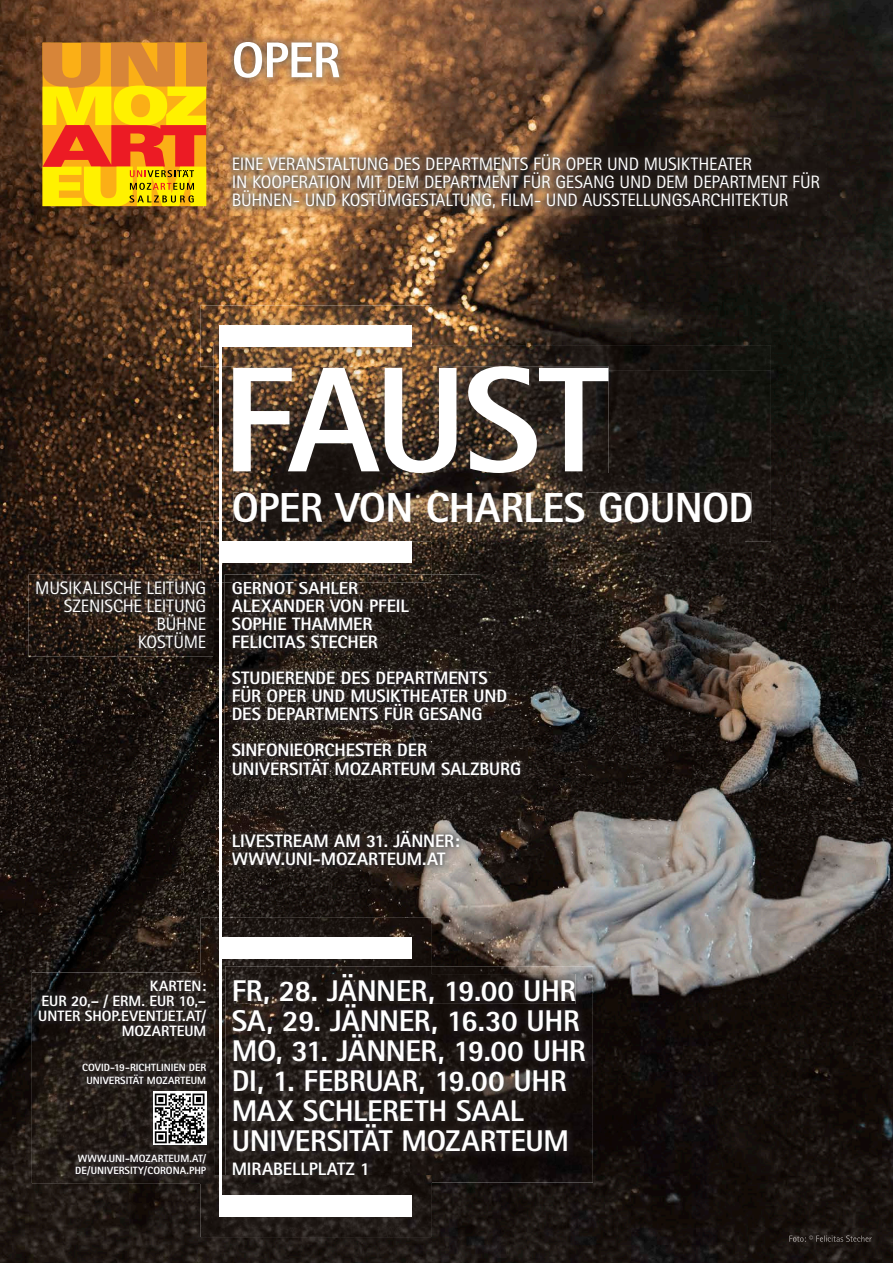
<style>
.page{position:relative;width:893px;height:1263px;background:#fff}
.page>*{position:absolute;margin:0;border:0;box-sizing:border-box;transform-origin:0 0}
.t1{font:800 150px "Rotis Sans Serif";letter-spacing:-.025em;color:#fff}
.t2{font:800 50.25px "Rotis Sans Serif";color:#fff}
.t3{font:800 42px "Rotis Sans Serif";letter-spacing:-.015em;color:#fff}
.t4{font:800 30px/30px "Rotis Sans Serif";letter-spacing:-.01em;color:#fff}
.t5{font:800 18px/18px "Rotis Sans Serif";letter-spacing:-.005em;color:#fff}
.t6{font:18px/18px "Rotis Sans Serif";letter-spacing:-.01em;color:#fff}
.t7{font:800 15px/15px "Rotis Sans Serif";letter-spacing:-.005em;color:#fff;text-align:right}
.t8{font:800 10.5px/12.9px "Rotis Sans Serif";color:#fff;text-align:center}
</style>
<div class="page">
<img style="left:0;top:0;width:893px;height:1263px">
<img style="left:226px;top:34px;width:121px;height:51px">
<img style="left:225px;top:147px;width:601px;height:69px">
<svg style="left:43px;top:43px;width:163px;height:163px"></svg>
<img style="left:225px;top:979px;width:26px;height:197px">
<img style="left:409px;top:966px;width:184px;height:217px">
<img style="left:251px;top:1004px;width:158px;height:172px">
<img style="left:234px;top:974px;width:341px;height:30px">
<img style="left:213px;top:367px;width:26px;height:154px">
<img style="left:431px;top:346px;width:340px;height:24px">
<img style="left:585px;top:370px;width:186px;height:123px">
<img style="left:239px;top:473px;width:346px;height:19px">
<img style="left:745px;top:493px;width:26px;height:49px">
<img style="left:431px;top:522px;width:314px;height:20px">
<img style="left:233px;top:366px;width:375px;height:107px">
<img style="left:234px;top:492px;width:518px;height:30px">
<img style="left:32px;top:972px;width:182px;height:211px">
<img style="left:76px;top:1166px;width:130px;height:10px">
<svg style="left:153px;top:1092px;width:53px;height:53px"></svg>
<svg style="left:155px;top:1093px;width:50px;height:50px"></svg>
<img style="left:225px;top:574px;width:303px;height:298px">
<img style="left:233px;top:583px;width:125px;height:12px">
<img style="left:200px;top:1176px;width:231px;height:61px">
<img style="left:225px;top:1176px;width:206px;height:7px">
<img style="left:200px;top:1176px;width:14px;height:7px">
<div style="left:220px;top:1196px;width:191px;height:21px;background:#fff"></div>
<img style="left:200px;top:521px;width:231px;height:62px">
<img style="left:234px;top:521px;width:197px;height:1px">
<img style="left:225px;top:574px;width:206px;height:9px">
<div style="left:220px;top:541px;width:191px;height:21px;background:#fff"></div>
<img style="left:200px;top:918px;width:231px;height:61px">
<img style="left:225px;top:966px;width:206px;height:13px">
<img style="left:234px;top:974px;width:197px;height:5px">
<img style="left:200px;top:972px;width:14px;height:7px">
<div style="left:220px;top:938px;width:191px;height:21px;background:#fff"></div>
<img style="left:200px;top:305px;width:231px;height:62px">
<img style="left:213px;top:346px;width:218px;height:21px">
<img style="left:233px;top:366px;width:198px;height:1px">
<div style="left:220px;top:325px;width:191px;height:22px;background:#fff"></div>
<hr style="left:219px;top:325px;width:2px;height:892px;background:#fff">
<img style="left:789px;top:1235px;width:83px;height:7px">
<img style="left:29px;top:574px;width:184px;height:82px">
<svg style="left:200px;top:574px;width:13px;height:9px"></svg>
<h2 class="t2" style="left:232px;top:28px;width:110px">OPER</h2>
<p class="t6" style="left:232px;top:155px;width:590px">EINE VERANSTALTUNG DES DEPARTMENTS FÜR OPER UND MUSIKTHEATER<br>IN KOOPERATION MIT DEM DEPARTMENT FÜR GESANG UND DEM DEPARTMENT FÜR<br>BÜHNEN- UND KOSTÜMGESTALTUNG, FILM- UND AUSSTELLUNGSARCHITEKTUR</p>
<p class="t6" style="left:35px;top:579px;width:172px;text-align:right">MUSIKALISCHE LEITUNG<br>SZENISCHE LEITUNG<br>BÜHNE<br>KOSTÜME</p>
<h1 class="t1" style="left:222px;top:325px;width:388px">FAUST</h1>
<h3 class="t3" style="left:232px;top:481px;width:523px">OPER VON CHARLES GOUNOD</h3>
<p class="t5" style="left:232px;top:579px;width:178px">GERNOT SAHLER<br>ALEXANDER VON PFEIL<br>SOPHIE THAMMER<br>FELICITAS STECHER</p>
<p class="t5" style="left:232px;top:669px;width:277px">STUDIERENDE DES DEPARTMENTS<br>FÜR OPER UND MUSIKTHEATER UND<br>DES DEPARTMENTS FÜR GESANG</p>
<p class="t5" style="left:232px;top:741px;width:291px">SINFONIEORCHESTER DER<br>UNIVERSITÄT MOZARTEUM SALZBURG</p>
<p class="t5" style="left:232px;top:831px;width:230px">LIVESTREAM AM 31. JÄNNER:<br>WWW.UNI-MOZARTEUM.AT</p>
<p class="t7" style="left:38px;top:978px;width:169px">KARTEN:<br>EUR 20,– / ERM. EUR 10,–<br>UNTER SHOP.EVENTJET.AT/<br>MOZARTEUM</p>
<p class="t8" style="left:82px;top:1061px;width:125px">COVID-19-RICHTLINIEN DER<br>UNIVERSITÄT MOZARTEUM</p>
<p class="t8" style="left:75px;top:1151px;width:132px;text-align:left">WWW.UNI-MOZARTEUM.AT/<br>DE/UNIVERSITY/CORONA.PHP</p>
<h3 class="t4" style="left:232px;top:975px;width:356px">FR, 28. JÄNNER, 19.00 UHR<br>SA, 29. JÄNNER, 16.30 UHR<br>MO, 31. JÄNNER, 19.00 UHR<br>DI, 1. FEBRUAR, 19.00 UHR<br>MAX SCHLERETH SAAL<br>UNIVERSITÄT MOZARTEUM</h3>
<p class="t5" style="left:232px;top:1159px;width:140px">MIRABELLPLATZ 1</p>
</div>
